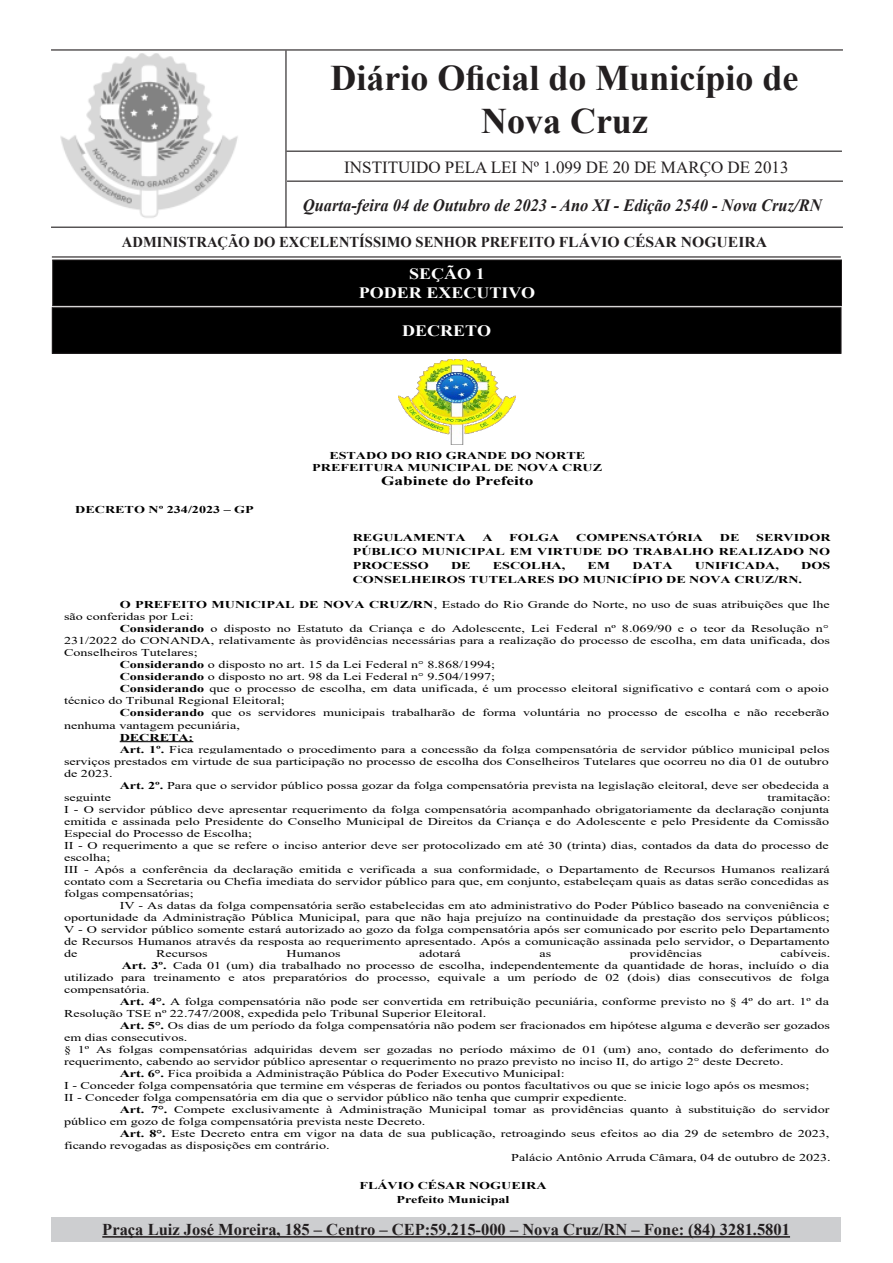
<style>
.page{position:relative;width:893px;height:1263px;background:#fff}
.page>*{position:absolute;margin:0;border:0;box-sizing:border-box;transform-origin:0 0}
.t1{font:700 36px/43.2px "Times New Roman";color:#231f20;text-align:center}
.t2{font:italic 700 17.25px "Times New Roman";color:#231f20;scale:.95 1}
.t3{font:16.95px "Times New Roman";color:#231f20}
.t4{font:700 16.5px "Times New Roman";color:#231f20}
.t5{font:700 15.75px "Times New Roman";color:#fff;scale:1.14 1}
.t6{font:700 15px "Times New Roman";color:#231f20}
.t7{font:700 12.75px "Times New Roman";color:#000;scale:1.35 1}
.t8{font:10.5px "Times New Roman";color:#000;scale:1.35 1}
.t9{font:700 10.5px/13.8px "Times New Roman";color:#000;text-align:center;scale:1.35 1}
.t10{font:9.3px "Times New Roman";color:#000;scale:1.35 1}
.s1{font-weight:700}
</style>
<div class="page">
<img style="left:54px;top:53px;width:231px;height:174px">
<hr style="left:51px;top:49px;width:792px;height:2px;background:#231f20">
<hr style="left:51px;top:227px;width:792px;height:1px;background:#231f20">
<hr style="left:52px;top:256px;width:789px;height:1px;background:#231f20">
<hr style="left:285px;top:51px;width:2px;height:176px;background:#231f20">
<hr style="left:287px;top:151px;width:555px;height:1px;background:#231f20">
<hr style="left:287px;top:181px;width:556px;height:1px;background:#231f20">
<div style="left:51px;top:1217px;width:790px;height:25px;background:#cdced0"></div>
<hr style="left:102px;top:1236px;width:688px;height:2px;background:#231f20">
<div style="left:53px;top:260px;width:788px;height:46px;background:#000"></div>
<div style="left:52px;top:259px;width:790px;height:47px;border:1px solid #231f20"></div>
<div style="left:52px;top:308px;width:789px;height:45px;background:#000"></div>
<div style="left:52px;top:307px;width:789px;height:47px;border:1px solid #231f20"></div>
<img style="left:399px;top:359px;width:116px;height:85px">
<hr style="left:120px;top:741px;width:73px;height:1px;background:#000">
<p class="t1" style="left:330px;top:55px;width:470px">Diário Oficial do Município de<br>Nova Cruz</p>
<p class="t3" style="left:344px;top:155px;width:446px">INSTITUIDO PELA LEI Nº 1.099 DE 20 DE MARÇO DE 2013</p>
<p class="t2" style="left:303px;top:193px;width:547px">Quarta-feira 04 de Outubro de 2023 - Ano XI - Edição 2540 - Nova Cruz/RN</p>
<p class="t6" style="left:122px;top:231px;width:647px">ADMINISTRAÇÃO DO EXCELENTÍSSIMO SENHOR PREFEITO FLÁVIO CÉSAR NOGUEIRA</p>
<p class="t5" style="left:409px;top:262px;width:68px">SEÇÃO 1</p>
<p class="t5" style="left:359px;top:281px;width:156px">PODER EXECUTIVO</p>
<p class="t5" style="left:402px;top:319px;width:79px">DECRETO</p>
<p class="t9" style="left:75px;top:502px;width:134px">DECRETO Nº 234/2023 – GP</p>
<p class="t9" style="left:312px;top:449px;width:216px;line-height:12px">ESTADO DO RIO GRANDE DO NORTE<br>PREFEITURA MUNICIPAL DE NOVA CRUZ</p>
<p class="t7" style="left:381px;top:473px;width:114px">Gabinete do Prefeito</p>
<p class="t9" style="left:353px;top:531px;width:85px">REGULAMENTA</p>
<p class="t9" style="left:482px;top:531px;width:9px">A</p>
<p class="t9" style="left:509px;top:531px;width:39px">FOLGA</p>
<p class="t9" style="left:576px;top:531px;width:96px">COMPENSATÓRIA</p>
<p class="t9" style="left:720px;top:531px;width:16px">DE</p>
<p class="t9" style="left:353px;top:531px;width:355px;text-align:justify;text-indent:403px">SERVIDOR PÚBLICO MUNICIPAL EM VIRTUDE DO TRABALHO REALIZADO NO PROCESSO</p>
<p class="t9" style="left:353px;top:558px;width:355px;text-align:left;text-indent:448px">DOS<br>CONSELHEIROS TUTELARES DO MUNICÍPIO DE NOVA CRUZ/RN.</p>
<p class="t8" style="left:120px;top:601px;width:527px"><span class="s1">O PREFEITO MUNICIPAL DE NOVA CRUZ/RN</span>, Estado do Rio Grande do Norte, no uso de suas atribuições que lhe</p>
<p class="t8" style="left:64px;top:613px;width:97px">são conferidas por Lei:</p>
<p class="t8" style="left:120px;top:625px;width:527px"><span class="s1">Considerando</span> o disposto no Estatuto da Criança e do Adolescente, Lei Federal nº 8.069/90 e o teor da Resolução n°</p>
<p class="t8" style="left:64px;top:637px;width:569px">231/2022 do CONANDA, relativamente às providências necessárias para a realização do processo de escolha, em data unificada, dos</p>
<p class="t8" style="left:64px;top:649px;width:100px">Conselheiros Tutelares;</p>
<p class="t8" style="left:120px;top:661px;width:280px"><span class="s1">Considerando</span> o disposto no art. 15 da Lei Federal n° 8.868/1994;</p>
<p class="t8" style="left:120px;top:673px;width:280px"><span class="s1">Considerando</span> o disposto no art. 98 da Lei Federal n° 9.504/1997;</p>
<p class="t8" style="left:120px;top:685px;width:527px"><span class="s1">Considerando</span> que o processo de escolha, em data unificada, é um processo eleitoral significativo e contará com o apoio</p>
<p class="t8" style="left:64px;top:697px;width:165px">técnico do Tribunal Regional Eleitoral;</p>
<p class="t8" style="left:120px;top:709px;width:527px"><span class="s1">Considerando</span> que os servidores municipais trabalharão de forma voluntária no processo de escolha e não receberão</p>
<p class="t8" style="left:64px;top:721px;width:132px">nenhuma vantagem pecuniária,</p>
<p class="t9" style="left:120px;top:730px;width:56px">DECRETA:</p>
<p class="t8" style="left:120px;top:745px;width:527px"><span class="s1">Art. 1º.</span> Fica regulamentado o procedimento para a concessão da folga compensatória de servidor público municipal pelos</p>
<p class="t8" style="left:64px;top:757px;width:568px">serviços prestados em virtude de sua participação no processo de escolha dos Conselheiros Tutelares que ocorreu no dia 01 de outubro</p>
<p class="t8" style="left:64px;top:769px;width:37px">de 2023.</p>
<p class="t8" style="left:120px;top:781px;width:527px"><span class="s1">Art. 2º.</span> Para que o servidor público possa gozar da folga compensatória prevista na legislação eleitoral, deve ser obedecida a</p>
<p class="t8" style="left:64px;top:793px;width:36px">seguinte</p>
<p class="t8" style="left:767px;top:793px;width:48px">tramitação:</p>
<p class="t8" style="left:64px;top:805px;width:568px">I - O servidor público deve apresentar requerimento da folga compensatória acompanhado obrigatoriamente da declaração conjunta</p>
<p class="t8" style="left:64px;top:817px;width:568px">emitida e assinada pelo Presidente do Conselho Municipal de Direitos da Criança e do Adolescente e pelo Presidente da Comissão</p>
<p class="t8" style="left:64px;top:829px;width:141px">Especial do Processo de Escolha;</p>
<p class="t8" style="left:64px;top:841px;width:568px">II - O requerimento a que se refere o inciso anterior deve ser protocolizado em até 30 (trinta) dias, contados da data do processo de</p>
<p class="t8" style="left:64px;top:853px;width:36px">escolha;</p>
<p class="t8" style="left:64px;top:865px;width:569px">III - Após a conferência da declaração emitida e verificada a sua conformidade, o Departamento de Recursos Humanos realizará</p>
<p class="t8" style="left:64px;top:877px;width:568px">contato com a Secretaria ou Chefia imediata do servidor público para que, em conjunto, estabeleçam quais as datas serão concedidas as</p>
<p class="t8" style="left:64px;top:889px;width:97px">folgas compensatórias;</p>
<p class="t8" style="left:120px;top:901px;width:527px">IV - As datas da folga compensatória serão estabelecidas em ato administrativo do Poder Público baseado na conveniência e</p>
<p class="t8" style="left:64px;top:913px;width:568px">oportunidade da Administração Pública Municipal, para que não haja prejuízo na continuidade da prestação dos serviços públicos;</p>
<p class="t8" style="left:64px;top:925px;width:568px">V - O servidor público somente estará autorizado ao gozo da folga compensatória após ser comunicado por escrito pelo Departamento</p>
<p class="t8" style="left:64px;top:938px;width:568px">de Recursos Humanos através da resposta ao requerimento apresentado. Após a comunicação assinada pelo servidor, o Departamento</p>
<p class="t8" style="left:64px;top:950px;width:11px">de</p>
<p class="t8" style="left:156px;top:950px;width:40px">Recursos</p>
<p class="t8" style="left:286px;top:950px;width:42px">Humanos</p>
<p class="t8" style="left:419px;top:950px;width:32px">adotará</p>
<p class="t8" style="left:539px;top:950px;width:10px">as</p>
<p class="t8" style="left:630px;top:950px;width:55px">providências</p>
<p class="t8" style="left:780px;top:950px;width:38px">cabíveis.</p>
<p class="t8" style="left:122px;top:962px;width:525px"><span class="s1">Art. 3º.</span> Cada 01 (um) dia trabalhado no processo de escolha, independentemente da quantidade de horas, incluído o dia</p>
<p class="t8" style="left:64px;top:974px;width:568px">utilizado para treinamento e atos preparatórios do processo, equivale a um período de 02 (dois) dias consecutivos de folga</p>
<p class="t8" style="left:64px;top:986px;width:65px">compensatória.</p>
<p class="t8" style="left:120px;top:998px;width:527px"><span class="s1">Art. 4°.</span> A folga compensatória não pode ser convertida em retribuição pecuniária, conforme previsto no § 4º do art. 1º da</p>
<p class="t8" style="left:64px;top:1010px;width:314px">Resolução TSE nº 22.747/2008, expedida pelo Tribunal Superior Eleitoral.</p>
<p class="t8" style="left:120px;top:1022px;width:528px"><span class="s1">Art. 5°.</span> Os dias de um período da folga compensatória não podem ser fracionados em hipótese alguma e deverão ser gozados</p>
<p class="t8" style="left:64px;top:1034px;width:93px">em dias consecutivos.</p>
<p class="t8" style="left:64px;top:1046px;width:568px">§ 1º As folgas compensatórias adquiridas devem ser gozadas no período máximo de 01 (um) ano, contado do deferimento do</p>
<p class="t8" style="left:64px;top:1058px;width:534px">requerimento, cabendo ao servidor público apresentar o requerimento no prazo previsto no inciso II, do artigo 2° deste Decreto.</p>
<p class="t8" style="left:120px;top:1070px;width:331px"><span class="s1">Art. 6°.</span> Fica proibida a Administração Pública do Poder Executivo Municipal:</p>
<p class="t8" style="left:64px;top:1082px;width:553px">I - Conceder folga compensatória que termine em vésperas de feriados ou pontos facultativos ou que se inicie logo após os mesmos;</p>
<p class="t8" style="left:64px;top:1094px;width:419px">II - Conceder folga compensatória em dia que o servidor público não tenha que cumprir expediente.</p>
<p class="t8" style="left:120px;top:1106px;width:527px"><span class="s1">Art. 7°.</span> Compete exclusivamente à Administração Municipal tomar as providências quanto à substituição do servidor</p>
<p class="t8" style="left:64px;top:1118px;width:269px">público em gozo de folga compensatória prevista neste Decreto.</p>
<p class="t8" style="left:120px;top:1130px;width:527px"><span class="s1">Art. 8°.</span> Este Decreto entra em vigor na data de sua publicação, retroagindo seus efeitos ao dia 29 de setembro de 2023,</p>
<p class="t8" style="left:64px;top:1142px;width:198px">ficando revogadas as disposições em contrário.</p>
<p class="t8" style="left:511px;top:1154px;width:238px">Palácio Antônio Arruda Câmara, 04 de outubro de 2023.</p>
<p class="t9" style="left:359px;top:1178px;width:140px">FLÁVIO CÉSAR NOGUEIRA<br>Prefeito Municipal</p>
<p class="t10" style="left:354px;top:1220px;width:154px">Email: prefeituranovacruzrn@gmail.com</p>
<p class="t9" style="left:451px;top:558px;width:16px">DE</p>
<p class="t9" style="left:493px;top:558px;width:55px">ESCOLHA,</p>
<p class="t9" style="left:588px;top:558px;width:18px">EM</p>
<p class="t9" style="left:632px;top:558px;width:31px">DATA</p>
<p class="t9" style="left:695px;top:558px;width:64px">UNIFICADA,</p>
<p class="t4" style="left:102px;top:1218px;width:689px">Praça Luiz José Moreira, 185 – Centro – CEP:59.215-000 – Nova Cruz/RN – Fone: (84) 3281.5801</p>
</div>
